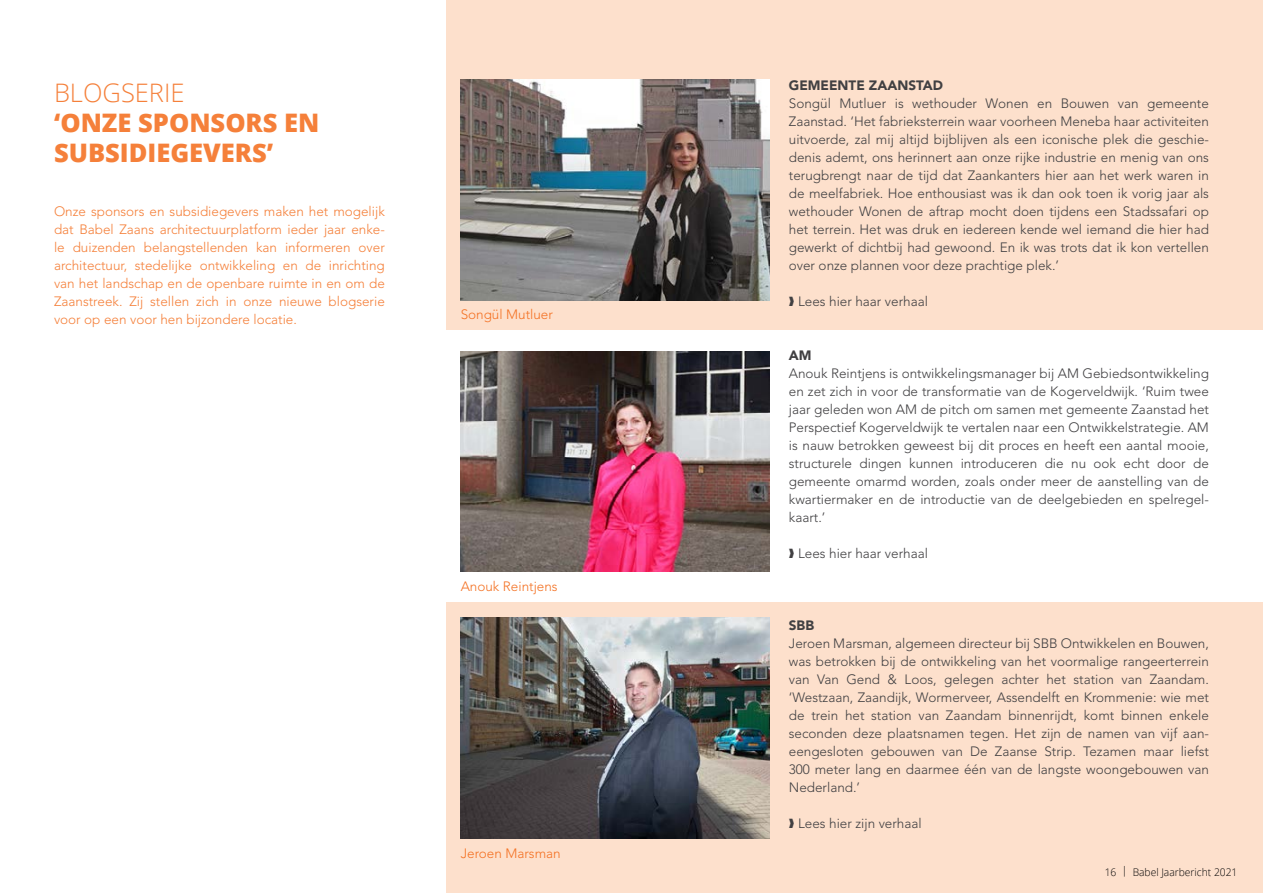
<style>
.page{position:relative;width:1263px;height:893px;background:#fff}
.page>*{position:absolute;margin:0;border:0;box-sizing:border-box;transform-origin:0 0}
.t1{font:800 25.5px/30px "Open Sans";color:#f5803a}
.t2{font:300 25.5px "Open Sans";color:#f5803a}
.t3{font:300 13.5px/18px "Avenir";color:#414042;text-align:justify}
.t4{font:300 13.5px/18px "Avenir";color:#f5803a;text-align:justify}
.t5{font:300 13.5px "Avenir";color:#f47224}
.t6{font:900 13.5px "Avenir";color:#414042}
.t7{font:300 10.5px "Open Sans";color:#000}
</style>
<div class="page">
<div style="left:446px;top:0;width:817px;height:330px;background:#fde0cc"></div>
<div style="left:446px;top:602px;width:817px;height:291px;background:#fde0cc"></div>
<img style="left:461px;top:80px;width:309px;height:220px">
<img style="left:461px;top:351px;width:309px;height:221px">
<img style="left:461px;top:618px;width:309px;height:221px">
<h1 class="t2" style="left:54px;top:75px;width:132px">BLOGSERIE</h1>
<h1 class="t1" style="left:54px;top:107px;width:267px">‘ONZE SPONSORS EN<br>SUBSIDIEGEVERS’</h1>
<p class="t4" style="left:54px;top:202px;width:332px">Onze sponsors en subsidiegevers maken het mogelijk dat Babel Zaans architectuurplatform ieder jaar enke&shy;le duizenden belangstellenden kan informeren over architectuur, stedelijke ontwikkeling en de inrichting van het landschap en de openbare ruimte in en om de Zaanstreek. Zij stellen zich in onze nieuwe blogserie voor op een voor hen bijzondere locatie.</p>
<p class="t5" style="left:461px;top:307px;width:94px">Songül Mutluer</p>
<p class="t5" style="left:461px;top:578px;width:99px">Anouk Reintjens</p>
<p class="t5" style="left:461px;top:845px;width:102px">Jeroen Marsman</p>
<p class="t6" style="left:789px;top:77px;width:156px">GEMEENTE ZAANSTAD</p>
<p class="t3" style="left:789px;top:94px;width:422px">Songül Mutluer is wethouder Wonen en Bouwen van gemeente Zaanstad. ‘Het fabrieksterrein waar voorheen Meneba haar activiteiten uitvoerde, zal mij altijd bijblijven als een iconische plek die geschie&shy;denis ademt, ons herinnert aan onze rijke industrie en menig van ons terugbrengt naar de tijd dat Zaankanters hier aan het werk waren in de meelfabriek. Hoe enthousiast was ik dan ook toen ik vorig jaar als wethouder Wonen de aftrap mocht doen tijdens een Stadssafari op het terrein. Het was druk en iedereen kende wel iemand die hier had gewerkt of dichtbij had gewoond. En ik was trots dat ik kon vertellen over onze plannen voor deze prachtige plek.’</p>
<p class="t3" style="left:789px;top:292px;width:141px">❱ Lees hier haar verhaal</p>
<p class="t6" style="left:789px;top:347px;width:24px">AM</p>
<p class="t3" style="left:789px;top:364px;width:422px">Anouk Reintjens is ontwikkelingsmanager bij AM Gebiedsontwikkeling en zet zich in voor de transformatie van de Kogerveldwijk. ‘Ruim twee jaar geleden won AM de pitch om samen met gemeente Zaanstad het Perspectief Kogerveldwijk te vertalen naar een Ontwikkelstrategie. AM is nauw betrokken geweest bij dit proces en heeft een aantal mooie, structurele dingen kunnen introduceren die nu ook echt door de gemeente omarmd worden, zoals onder meer de aanstelling van de kwartiermaker en de introductie van de deelgebieden en spelregel&shy;kaart.’</p>
<p class="t3" style="left:789px;top:544px;width:141px">❱ Lees hier haar verhaal</p>
<p class="t6" style="left:789px;top:617px;width:27px">SBB</p>
<p class="t3" style="left:789px;top:634px;width:422px">Jeroen Marsman, algemeen directeur bij SBB Ontwikkelen en Bouwen, was betrokken bij de ontwikkeling van het voormalige rangeerterrein van Van Gend &amp; Loos, gelegen achter het station van Zaandam. ‘Westzaan, Zaandijk, Wormerveer, Assendelft en Krommenie: wie met de trein het station van Zaandam binnenrijdt, komt binnen enkele seconden deze plaatsnamen tegen. Het zijn de namen van vijf aan&shy;eengesloten gebouwen van De Zaanse Strip. Tezamen maar liefst 300 meter lang en daarmee één van de langste woongebouwen van Nederland.’</p>
<p class="t3" style="left:789px;top:814px;width:134px">❱ Lees hier zijn verhaal</p>
<p class="t7" style="left:1105px;top:864px;width:134px">16 | Babel Jaarbericht 2021</p>
</div>
